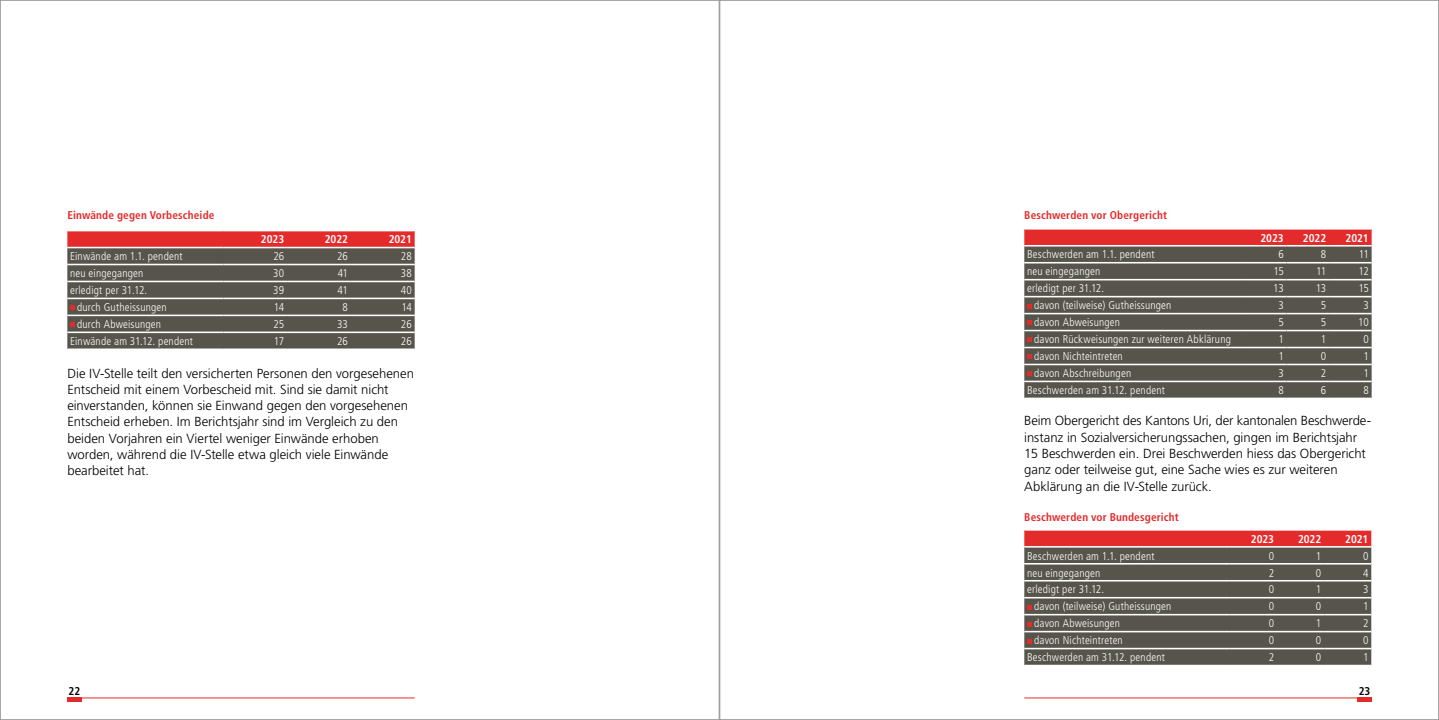
<style>
.page{position:relative;width:1439px;height:720px;background:#fff}
.page>*{position:absolute;margin:0;border:0;box-sizing:border-box;transform-origin:0 0}
.t1{font:300 13.12px/16.2px "Frutiger LT Std";letter-spacing:-.005em;color:#000}
.t2{font:300 condensed 11.25px "Frutiger LT Std";letter-spacing:.015em;color:#fff}
.t3{font:700 condensed 11.25px "Frutiger LT Std";letter-spacing:.015em;color:#e42b2b}
.t4{font:700 condensed 11.25px "Frutiger LT Std";letter-spacing:-.005em;color:#fff}
.t5{font:700 condensed 11.25px "Frutiger LT Std";color:#000}
</style>
<div class="page">
<hr style="left:1024px;top:697px;width:347px;height:1px;background:#e42b2b">
<hr style="left:67px;top:697px;width:348px;height:1px;background:#e42b2b">
<hr style="left:1357px;top:697px;width:14px;height:4px;background:#e42b2b">
<hr style="left:67px;top:697px;width:14px;height:4px;background:#e42b2b">
<svg style="left:67px;top:230px;width:348px;height:119px;background:#795f58"></svg>
<div style="left:1024px;top:229px;width:347px;height:16px;background:#e42b2b"></div>
<svg style="left:1024px;top:246px;width:347px;height:151px;background:#5b5850"></svg>
<hr style="left:1024px;top:262px;width:220px;height:1px;background:#fff">
<hr style="left:1244px;top:262px;width:42px;height:1px;background:#fff">
<hr style="left:1286px;top:262px;width:43px;height:1px;background:#fff">
<hr style="left:1329px;top:262px;width:42px;height:1px;background:#fff">
<hr style="left:1024px;top:279px;width:220px;height:1px;background:#fff">
<hr style="left:1244px;top:279px;width:42px;height:1px;background:#fff">
<hr style="left:1286px;top:279px;width:43px;height:1px;background:#fff">
<hr style="left:1329px;top:279px;width:42px;height:1px;background:#fff">
<hr style="left:1024px;top:296px;width:220px;height:1px;background:#fff">
<hr style="left:1244px;top:296px;width:42px;height:1px;background:#fff">
<hr style="left:1286px;top:296px;width:43px;height:1px;background:#fff">
<hr style="left:1329px;top:296px;width:42px;height:1px;background:#fff">
<hr style="left:1024px;top:313px;width:220px;height:1px;background:#fff">
<hr style="left:1244px;top:313px;width:42px;height:1px;background:#fff">
<hr style="left:1286px;top:313px;width:43px;height:1px;background:#fff">
<hr style="left:1329px;top:313px;width:42px;height:1px;background:#fff">
<hr style="left:1024px;top:329px;width:220px;height:2px;background:#fff">
<hr style="left:1244px;top:329px;width:42px;height:2px;background:#fff">
<hr style="left:1286px;top:329px;width:43px;height:2px;background:#fff">
<hr style="left:1329px;top:329px;width:42px;height:2px;background:#fff">
<hr style="left:1024px;top:346px;width:220px;height:2px;background:#fff">
<hr style="left:1244px;top:346px;width:42px;height:2px;background:#fff">
<hr style="left:1286px;top:346px;width:43px;height:2px;background:#fff">
<hr style="left:1329px;top:346px;width:42px;height:2px;background:#fff">
<hr style="left:1024px;top:363px;width:220px;height:2px;background:#fff">
<hr style="left:1244px;top:363px;width:42px;height:2px;background:#fff">
<hr style="left:1286px;top:363px;width:43px;height:2px;background:#fff">
<hr style="left:1329px;top:363px;width:42px;height:2px;background:#fff">
<hr style="left:1024px;top:380px;width:220px;height:2px;background:#fff">
<hr style="left:1244px;top:380px;width:42px;height:2px;background:#fff">
<hr style="left:1286px;top:380px;width:43px;height:2px;background:#fff">
<hr style="left:1329px;top:380px;width:42px;height:2px;background:#fff">
<svg style="left:1027px;top:304px;width:4px;height:4px"></svg>
<svg style="left:1027px;top:321px;width:4px;height:4px"></svg>
<svg style="left:1027px;top:338px;width:4px;height:4px"></svg>
<svg style="left:1027px;top:354px;width:4px;height:5px"></svg>
<svg style="left:1027px;top:371px;width:4px;height:5px"></svg>
<svg style="left:1024px;top:530px;width:347px;height:135px;background:#765e57"></svg>
<p class="t3" style="left:67px;top:209px;width:149px">Einwände gegen Vorbescheide</p>
<p class="t3" style="left:1024px;top:209px;width:144px">Beschwerden vor Obergericht</p>
<p class="t4" style="left:261px;top:232px;width:25px">2023</p>
<p class="t4" style="left:325px;top:232px;width:25px">2022</p>
<p class="t4" style="left:389px;top:232px;width:25px">2021</p>
<p class="t4" style="left:1260px;top:231px;width:25px">2023</p>
<p class="t4" style="left:1303px;top:231px;width:25px">2022</p>
<p class="t4" style="left:1345px;top:231px;width:25px">2021</p>
<p class="t2" style="left:70px;top:250px;width:114px">Einwände am 1.1. pendent</p>
<p class="t2" style="left:273px;top:250px;width:12px">26</p>
<p class="t2" style="left:337px;top:250px;width:12px">26</p>
<p class="t2" style="left:401px;top:250px;width:12px">28</p>
<p class="t2" style="left:70px;top:267px;width:75px">neu eingegangen</p>
<p class="t2" style="left:273px;top:267px;width:12px">30</p>
<p class="t2" style="left:338px;top:267px;width:12px">41</p>
<p class="t2" style="left:401px;top:267px;width:12px">38</p>
<p class="t2" style="left:70px;top:284px;width:78px">erledigt per 31.12.</p>
<p class="t2" style="left:273px;top:284px;width:12px">39</p>
<p class="t2" style="left:338px;top:284px;width:12px">41</p>
<p class="t2" style="left:401px;top:284px;width:13px">40</p>
<p class="t2" style="left:77px;top:301px;width:91px">durch Gutheissungen</p>
<p class="t2" style="left:274px;top:301px;width:12px">14</p>
<p class="t2" style="left:343px;top:301px;width:7px">8</p>
<p class="t2" style="left:401px;top:301px;width:12px">14</p>
<p class="t2" style="left:77px;top:317px;width:85px">durch Abweisungen</p>
<p class="t2" style="left:273px;top:317px;width:12px">25</p>
<p class="t2" style="left:337px;top:317px;width:12px">33</p>
<p class="t2" style="left:401px;top:317px;width:12px">26</p>
<p class="t2" style="left:70px;top:334px;width:124px">Einwände am 31.12. pendent</p>
<p class="t2" style="left:274px;top:334px;width:12px">17</p>
<p class="t2" style="left:337px;top:334px;width:12px">26</p>
<p class="t2" style="left:401px;top:334px;width:12px">26</p>
<p class="t1" style="left:67px;top:365px;width:348px">Die IV-Stelle teilt den versicherten Personen den vorgesehenen Entscheid mit einem Vorbescheid mit. Sind sie damit nicht einverstanden, können sie Einwand gegen den vorgesehenen Entscheid erheben. Im Berichtsjahr sind im Vergleich zu den beiden Vorjahren ein Viertel weniger Einwände erhoben worden, während die IV-Stelle etwa gleich viele Einwände bearbeitet hat.</p>
<p class="t2" style="left:1027px;top:248px;width:129px">Beschwerden am 1.1. pendent</p>
<p class="t2" style="left:1278px;top:248px;width:7px">6</p>
<p class="t2" style="left:1321px;top:248px;width:7px">8</p>
<p class="t2" style="left:1358px;top:248px;width:12px">11</p>
<p class="t2" style="left:1027px;top:265px;width:75px">neu eingegangen</p>
<p class="t2" style="left:1273px;top:265px;width:12px">15</p>
<p class="t2" style="left:1316px;top:265px;width:12px">11</p>
<p class="t2" style="left:1358px;top:265px;width:12px">12</p>
<p class="t2" style="left:1027px;top:282px;width:78px">erledigt per 31.12.</p>
<p class="t2" style="left:1273px;top:282px;width:12px">13</p>
<p class="t2" style="left:1315px;top:282px;width:12px">13</p>
<p class="t2" style="left:1358px;top:282px;width:12px">15</p>
<p class="t2" style="left:1034px;top:299px;width:139px">davon (teilweise) Gutheissungen</p>
<p class="t2" style="left:1278px;top:299px;width:7px">3</p>
<p class="t2" style="left:1321px;top:299px;width:7px">5</p>
<p class="t2" style="left:1363px;top:299px;width:7px">3</p>
<p class="t2" style="left:1034px;top:316px;width:87px">davon Abweisungen</p>
<p class="t2" style="left:1278px;top:316px;width:7px">5</p>
<p class="t2" style="left:1321px;top:316px;width:7px">5</p>
<p class="t2" style="left:1358px;top:316px;width:12px">10</p>
<p class="t2" style="left:1034px;top:333px;width:198px">davon Rückweisungen zur weiteren Abklärung</p>
<p class="t2" style="left:1278px;top:333px;width:7px">1</p>
<p class="t2" style="left:1321px;top:333px;width:7px">1</p>
<p class="t2" style="left:1363px;top:333px;width:7px">0</p>
<p class="t2" style="left:1034px;top:350px;width:90px">davon Nichteintreten</p>
<p class="t2" style="left:1278px;top:350px;width:7px">1</p>
<p class="t2" style="left:1321px;top:350px;width:7px">0</p>
<p class="t2" style="left:1363px;top:350px;width:7px">1</p>
<p class="t2" style="left:1034px;top:367px;width:99px">davon Abschreibungen</p>
<p class="t2" style="left:1278px;top:367px;width:7px">3</p>
<p class="t2" style="left:1321px;top:367px;width:7px">2</p>
<p class="t2" style="left:1363px;top:367px;width:7px">1</p>
<p class="t2" style="left:1027px;top:383px;width:139px">Beschwerden am 31.12. pendent</p>
<p class="t2" style="left:1278px;top:383px;width:7px">8</p>
<p class="t2" style="left:1321px;top:383px;width:7px">6</p>
<p class="t2" style="left:1363px;top:383px;width:7px">8</p>
<p class="t1" style="left:1024px;top:413px;width:347px">Beim Obergericht des Kantons Uri, der kantonalen Beschwerde&shy;instanz in Sozialversicherungssachen, gingen im Berichtsjahr 15 Beschwerden ein. Drei Beschwerden hiess das Obergericht ganz oder teilweise gut, eine Sache wies es zur weiteren Abklärung an die IV-Stelle zurück.</p>
<p class="t3" style="left:1024px;top:509px;width:156px">Beschwerden vor Bundesgericht</p>
<p class="t4" style="left:1250px;top:531px;width:25px">2023</p>
<p class="t4" style="left:1298px;top:531px;width:25px">2022</p>
<p class="t4" style="left:1345px;top:531px;width:25px">2021</p>
<p class="t2" style="left:1027px;top:549px;width:129px">Beschwerden am 1.1. pendent</p>
<p class="t2" style="left:1268px;top:549px;width:7px">0</p>
<p class="t2" style="left:1316px;top:549px;width:7px">1</p>
<p class="t2" style="left:1363px;top:549px;width:7px">0</p>
<p class="t2" style="left:1027px;top:566px;width:75px">neu eingegangen</p>
<p class="t2" style="left:1268px;top:566px;width:7px">2</p>
<p class="t2" style="left:1316px;top:566px;width:7px">0</p>
<p class="t2" style="left:1363px;top:566px;width:7px">4</p>
<p class="t2" style="left:1027px;top:583px;width:78px">erledigt per 31.12.</p>
<p class="t2" style="left:1268px;top:583px;width:7px">0</p>
<p class="t2" style="left:1316px;top:583px;width:7px">1</p>
<p class="t2" style="left:1363px;top:583px;width:7px">3</p>
<p class="t2" style="left:1034px;top:600px;width:139px">davon (teilweise) Gutheissungen</p>
<p class="t2" style="left:1268px;top:600px;width:7px">0</p>
<p class="t2" style="left:1316px;top:600px;width:7px">0</p>
<p class="t2" style="left:1363px;top:600px;width:7px">1</p>
<p class="t2" style="left:1034px;top:616px;width:87px">davon Abweisungen</p>
<p class="t2" style="left:1268px;top:616px;width:7px">0</p>
<p class="t2" style="left:1316px;top:616px;width:7px">1</p>
<p class="t2" style="left:1363px;top:616px;width:7px">2</p>
<p class="t2" style="left:1034px;top:633px;width:90px">davon Nichteintreten</p>
<p class="t2" style="left:1268px;top:633px;width:7px">0</p>
<p class="t2" style="left:1316px;top:633px;width:7px">0</p>
<p class="t2" style="left:1363px;top:633px;width:7px">0</p>
<p class="t2" style="left:1027px;top:650px;width:139px">Beschwerden am 31.12. pendent</p>
<p class="t2" style="left:1268px;top:650px;width:7px">2</p>
<p class="t2" style="left:1316px;top:650px;width:7px">0</p>
<p class="t2" style="left:1363px;top:650px;width:7px">1</p>
<p class="t5" style="left:69px;top:683px;width:13px">22</p>
<p class="t5" style="left:1358px;top:683px;width:13px">23</p>
</div>
